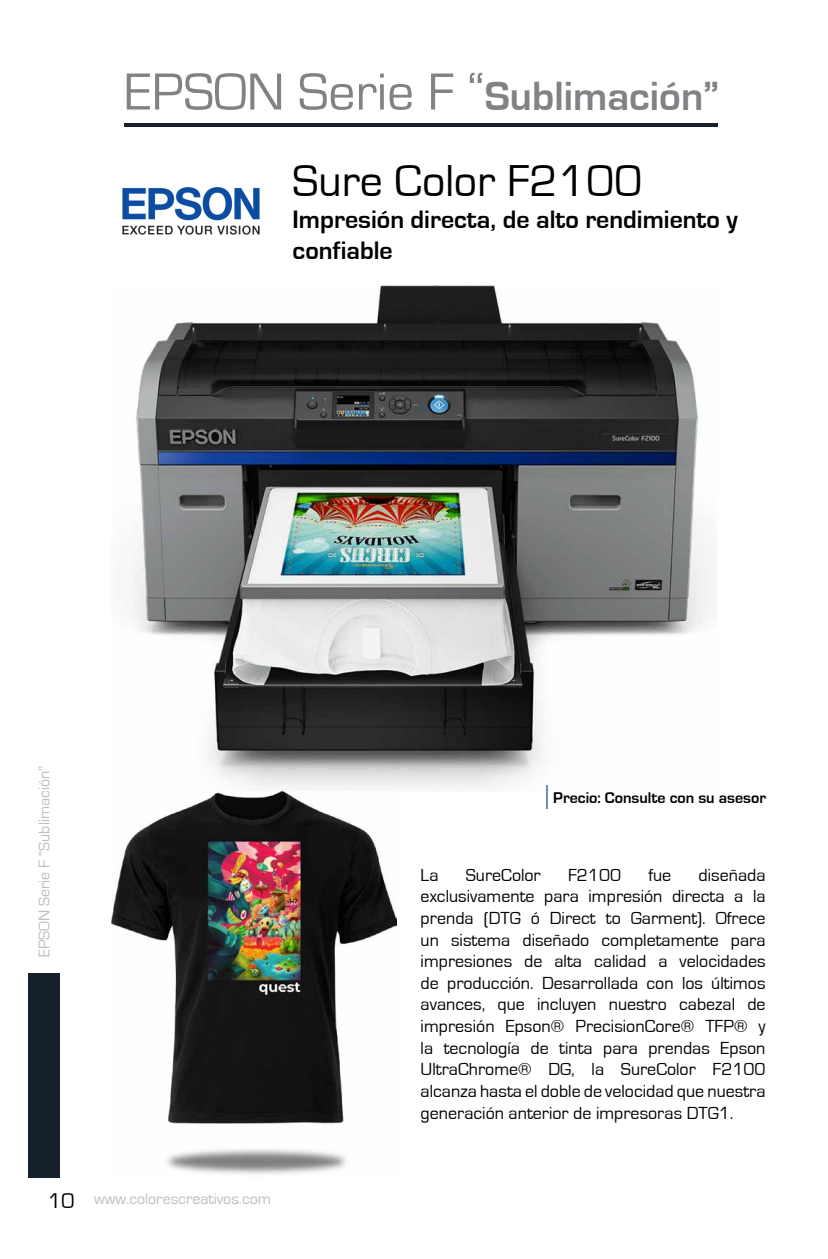
<style>
.page{position:relative;width:828px;height:1259px;background:#fff}
.page>*{position:absolute;margin:0;border:0;box-sizing:border-box;transform-origin:0 0}
.t1{font:54px "Eurostile";color:#808285}
.t2{font:46px "Eurostile";color:#000}
.t3{font:700 26px/31.2px "Eurostile";color:#000}
.t4{font:18px/21.6px "Eurostile";color:#000;text-align:justify}
.t5{font:16px "Eurostile";color:#bcbec0}
.t6{font:700 16px "Eurostile";color:#000}
.s1{font-weight:700;font-size:42px}
.s2{font-size:22px;color:#000}
</style>
<div class="page">
<div style="left:28px;top:972px;width:32px;height:205px;background:#17212b"></div>
<hr style="left:125px;top:123px;width:593px;height:3px;background:#17212b">
<img style="left:123px;top:187px;width:137px;height:48px">
<img style="left:132px;top:285px;width:577px;height:504px">
<img style="left:112px;top:791px;width:285px;height:383px">
<hr style="left:546px;top:785px;width:2px;height:24px;background:#6c8cc7">
<h1 class="t1" style="left:125px;top:63px;width:596px">EPSON Serie F “<span class="s1">Sublimación”</span></h1>
<h2 class="t2" style="left:292px;top:156px;width:351px">Sure Color F2100</h2>
<h3 class="t3" style="left:292px;top:204px;width:447px">Impresión directa, de alto rendimiento y confiable</h3>
<p class="t5" style="left:36px;top:957px;width:193px;rotate:-90deg">EPSON Serie F “Sublimación”</p>
<p class="t5" style="left:48px;top:1190px;width:225px"><span class="s2">10</span> www.colorescreativos.com</p>
<p class="t6" style="left:553px;top:789px;width:214px">Precio: Consulte con su asesor</p>
<p class="t4" style="left:421px;top:864px;width:19px">La</p>
<p class="t4" style="left:466px;top:864px;width:76px">SureColor</p>
<p class="t4" style="left:568px;top:864px;width:54px">F2100</p>
<p class="t4" style="left:648px;top:864px;width:24px">fue</p>
<p class="t4" style="left:421px;top:864px;width:346px;text-indent:278px">diseñada exclusivamente para impresión directa a la prenda (DTG ó Direct to Garment). Ofrece un sistema diseñado completamente para impresiones de alta calidad a velocidades de producción. Desarrollada con los últimos avances, que incluyen nuestro cabezal de impresión Epson® PrecisionCore® TFP® y la tecnología de tinta para prendas Epson UltraChrome® DG, la SureColor F2100 alcanza hasta el doble de velocidad que nuestra generación anterior de impresoras DTG1.</p>
</div>
